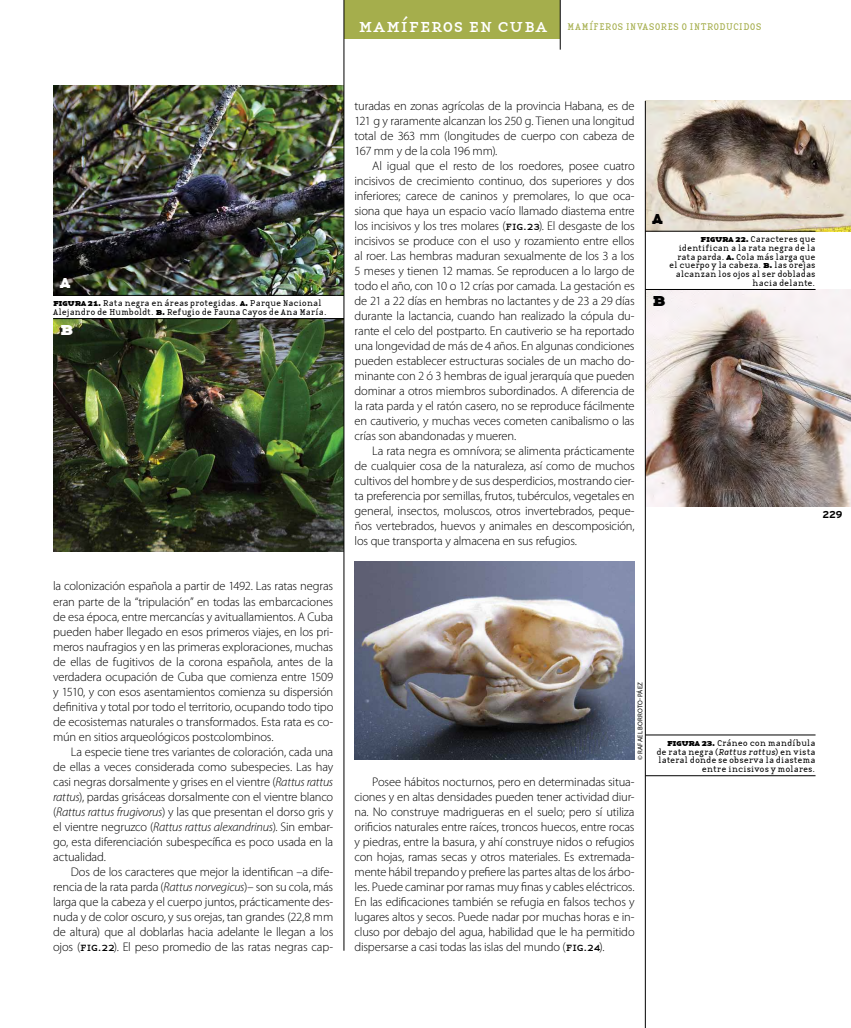
<style>
.page{position:relative;width:851px;height:1028px;background:#fff}
.page>*{position:absolute;margin:0;border:0;box-sizing:border-box;transform-origin:0 0}
.t1{font:20px "Base Twelve Serif SCB";color:#fff}
.t2{font:20px "Base Twelve Serif SCB";color:#000}
.t3{font:300 12.5px/15px "Myriad Pro";letter-spacing:-.015em;color:#000;text-align:justify}
.t4{font:10px "Base Twelve Serif";letter-spacing:.025em;color:#a5ae4c}
.t5{font:700 10px "Interstate";color:#000}
.t6{font:8.75px/8.8px "Base Twelve Serif";letter-spacing:-.005em;color:#000;text-align:right}
.t7{font:6.88px "Myriad Pro";letter-spacing:.025em;color:#000}
.s1{font-family:"Base Twelve Serif Smallcaps";font-size:20px;color:#fff}
.s2{font-family:"Base Twelve Serif SCB";font-size:10px}
.s3{font-style:italic}
.s4{font-family:"Base Twelve Serif Smallcaps";font-weight:400}
.s5{font-family:"Base Twelve Serif I"}
</style>
<div class="page">
<div style="left:344px;top:0;width:216px;height:39px;background:#a5ae4c"></div>
<hr style="left:560px;top:0;width:1px;height:50px;background:#000">
<hr style="left:645px;top:734px;width:170px;height:1px;background:#000">
<hr style="left:645px;top:775px;width:170px;height:1px;background:#000">
<img style="left:53px;top:86px;width:290px;height:209px">
<img style="left:53px;top:319px;width:290px;height:232px">
<img style="left:646px;top:101px;width:204px;height:130px">
<img style="left:646px;top:289px;width:204px;height:217px">
<hr style="left:645px;top:231px;width:170px;height:1px;background:#000">
<hr style="left:645px;top:289px;width:170px;height:1px;background:#000">
<img style="left:354px;top:561px;width:280px;height:199px">
<hr style="left:343px;top:0;width:1px;height:950px;background:#000">
<hr style="left:645px;top:101px;width:1px;height:927px;background:#000">
<hr style="left:53px;top:295px;width:291px;height:1px;background:#000">
<hr style="left:53px;top:318px;width:291px;height:1px;background:#000">
<p class="t4" style="left:358px;top:21px;width:378px"><span class="s1">mamíferos en cuba</span> Mamíferos invasores o introducid</p>
<p class="t4" style="left:749px;top:21px;width:12px">os</p>
<h1 class="t1" style="left:60px;top:268px;width:11px">a</h1>
<h1 class="t1" style="left:60px;top:314px;width:15px">b</h1>
<p class="t6" style="left:53px;top:299px;width:275px;text-align:left"><span class="s2">figura 21.</span> Rata negra en áreas protegidas. <span class="s2">a.</span> Parque Nacional<br>Alejandro de Humboldt. <span class="s2">b.</span> Refugio de Fauna Cayos de Ana María.</p>
<p class="t3" style="left:53px;top:578px;width:281px">la colonización española a partir de 1492. Las ratas negras eran parte de la “tripulación” en todas las embarcaciones de esa época, entre mercancías y avituallamientos. A Cuba pueden haber llegado en esos primeros viajes, en los pri&shy;meros naufragios y en las primeras exploraciones, muchas de ellas de fugitivos de la corona española, antes de la verdadera ocupación de Cuba que comienza entre 1509 y 1510, y con esos asentamientos comienza su dispersión definitiva y total por todo el territorio, ocupando todo tipo de ecosistemas naturales o transformados. Esta rata es co&shy;mún en sitios arqueológicos postcolombinos.</p>
<p class="t3" style="left:53px;top:743px;width:281px;text-indent:18px">La especie tiene tres variantes de coloración, cada una de ellas a veces considerada como subespecies. Las hay casi negras dorsalmente y grises en el vientre (<span class="s3">Rattus rattus rattus</span>), pardas grisáceas dorsalmente con el vientre blanco (<span class="s3">Rattus rattus frugivorus</span>) y las que presentan el dorso gris y el vientre negruzco (<span class="s3">Rattus rattus alexandrinus</span>). Sin embar&shy;go, esta diferenciación subespecífica es poco usada en la actualidad.</p>
<p class="t3" style="left:53px;top:863px;width:281px;text-indent:18px">Dos de los caracteres que mejor la identifican –a dife&shy;rencia de la rata parda (<span class="s3">Rattus norvegicus</span>)– son su cola, más larga que la cabeza y el cuerpo juntos, prácticamente des&shy;nuda y de color oscuro, y sus orejas, tan grandes (22,8 mm de altura) que al doblarlas hacia adelante le llegan a los ojos (<span class="s4">fig.22</span>). El peso promedio de las ratas negras cap-</p>
<p class="t3" style="left:354px;top:98px;width:281px">turadas en zonas agrícolas de la provincia Habana, es de 121 g y raramente alcanzan los 250 g. Tienen una longitud total de 363 mm (longitudes de cuerpo con cabeza de 167 mm y de la cola 196 mm).</p>
<p class="t3" style="left:354px;top:158px;width:281px;text-indent:18px">Al igual que el resto de los roedores, posee cuatro incisivos de crecimiento continuo, dos superiores y dos inferiores; carece de caninos y premolares, lo que oca&shy;siona que haya un espacio vacío llamado diastema entre los incisivos y los tres molares (<span class="s4">fig.23</span>). El desgaste de los incisivos se produce con el uso y rozamiento entre ellos al roer. Las hembras maduran sexualmente de los 3 a los 5 meses y tienen 12 mamas. Se reproducen a lo largo de todo el año, con 10 o 12 crías por camada. La gestación es de 21 a 22 días en hembras no lactantes y de 23 a 29 días durante la lactancia, cuando han realizado la cópula du&shy;rante el celo del postparto. En cautiverio se ha reportado una longevidad de más de 4 años. En algunas condiciones pueden establecer estructuras sociales de un macho do&shy;minante con 2 ó 3 hembras de igual jerarquía que pueden dominar a otros miembros subordinados. A diferencia de la rata parda y el ratón casero, no se reproduce fácilmente en cautiverio, y muchas veces cometen canibalismo o las crías son abandonadas y mueren.</p>
<p class="t3" style="left:354px;top:443px;width:281px;text-indent:18px">La rata negra es omnívora; se alimenta prácticamente de cualquier cosa de la naturaleza, así como de muchos cultivos del hombre y de sus desperdicios, mostrando cier&shy;ta preferencia por semillas, frutos, tubérculos, vegetales en general, insectos, moluscos, otros invertebrados, peque&shy;ños vertebrados, huevos y animales en descomposición, los que transporta y almacena en sus refugios.</p>
<h1 class="t2" style="left:652px;top:203px;width:11px">a</h1>
<p class="t6" style="left:669px;top:234px;width:148px"><span class="s2">figura 22.</span> Caracteres que identifican a la rata negra de la rata parda. <span class="s2">a.</span> Cola más larga que el cuerpo y la cabeza. <span class="s2">b.</span> las orejas alcanzan los ojos al ser dobladas hacia delante.</p>
<h1 class="t2" style="left:652px;top:285px;width:15px">b</h1>
<p class="t5" style="left:822px;top:508px;width:21px">229</p>
<p class="t7" style="left:636px;top:760px;width:80px;rotate:-90deg">© Rafael Borroto-Páez</p>
<p class="t3" style="left:354px;top:773px;width:281px;text-indent:18px">Posee hábitos nocturnos, pero en determinadas situa&shy;ciones y en altas densidades pueden tener actividad diur&shy;na. No construye madrigueras en el suelo; pero sí utiliza orificios naturales entre raíces, troncos huecos, entre rocas y piedras, entre la basura, y ahí construye nidos o refugios con hojas, ramas secas y otros materiales. Es extremada&shy;mente hábil trepando y prefiere las partes altas de los árbo&shy;les. Puede caminar por ramas muy finas y cables eléctricos.<br>En las edificaciones también se refugia en falsos techos y lugares altos y secos. Puede nadar por muchas horas e in&shy;cluso por debajo del agua, habilidad que le ha permitido dispersarse a casi todas las islas del mundo (<span class="s4">fig.24</span>).</p>
<p class="t6" style="left:656px;top:738px;width:160px"><span class="s2">figura 23.</span> Cráneo con mandíbula de rata negra (<span class="s5">Rattus rattus</span>) en vista lateral donde se observa la diastema entre incisivos y molares.</p>
</div>
